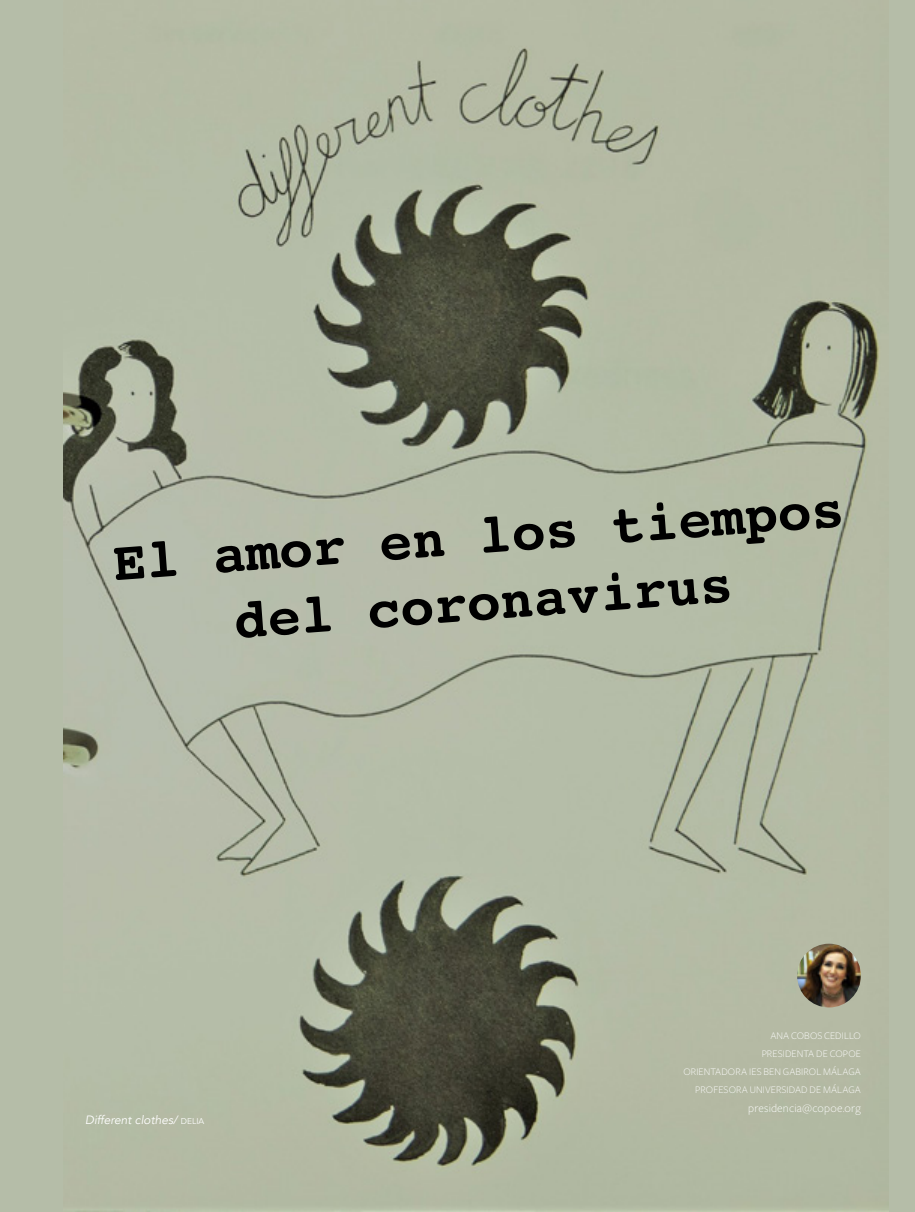
<style>
.page{position:relative;width:915px;height:1212px;background:#fff}
.page>*{position:absolute;margin:0;border:0;box-sizing:border-box;transform-origin:0 0}
.t1{font:700 55.5px/66.6px "Courier";color:#000;text-align:center}
.t2{font:italic 12px "Avenir";color:#fff}
.t3{font:300 12px "Freight Sans";letter-spacing:.015em;color:#fff}
.t4{font:300 10.5px/18px "Freight Sans";letter-spacing:.01em;color:#fff;text-align:right}
.s1{font-style:normal;font-size:8.4px}
</style>
<div class="page">
<div style="left:0;top:0;width:914px;height:1212px;background:#b5bda8"></div>
<img style="left:64px;top:48px;width:824px;height:1164px">
<img style="left:796px;top:944px;width:64px;height:63px;border-radius:32px">
<h1 class="t1" style="left:110px;top:526px;width:734px;rotate:-4deg">El amor en los tiempos del coronavirus</h1>
<p class="t2" style="left:85px;top:1112px;width:121px">Different clothes/ <span class="s1">delia</span></p>
<p class="t4" style="left:683px;top:1027px;width:179px">ANA COBOS CEDILLO<br>PRESIDENTA DE COPOE<br>ORIENTADORA IES BEN GABIROL MÁLAGA<br>PROFESORA UNIVERSIDAD DE MÁLAGA</p>
<p class="t3" style="left:748px;top:1101px;width:114px">presidencia@copoe.org</p>
</div>
